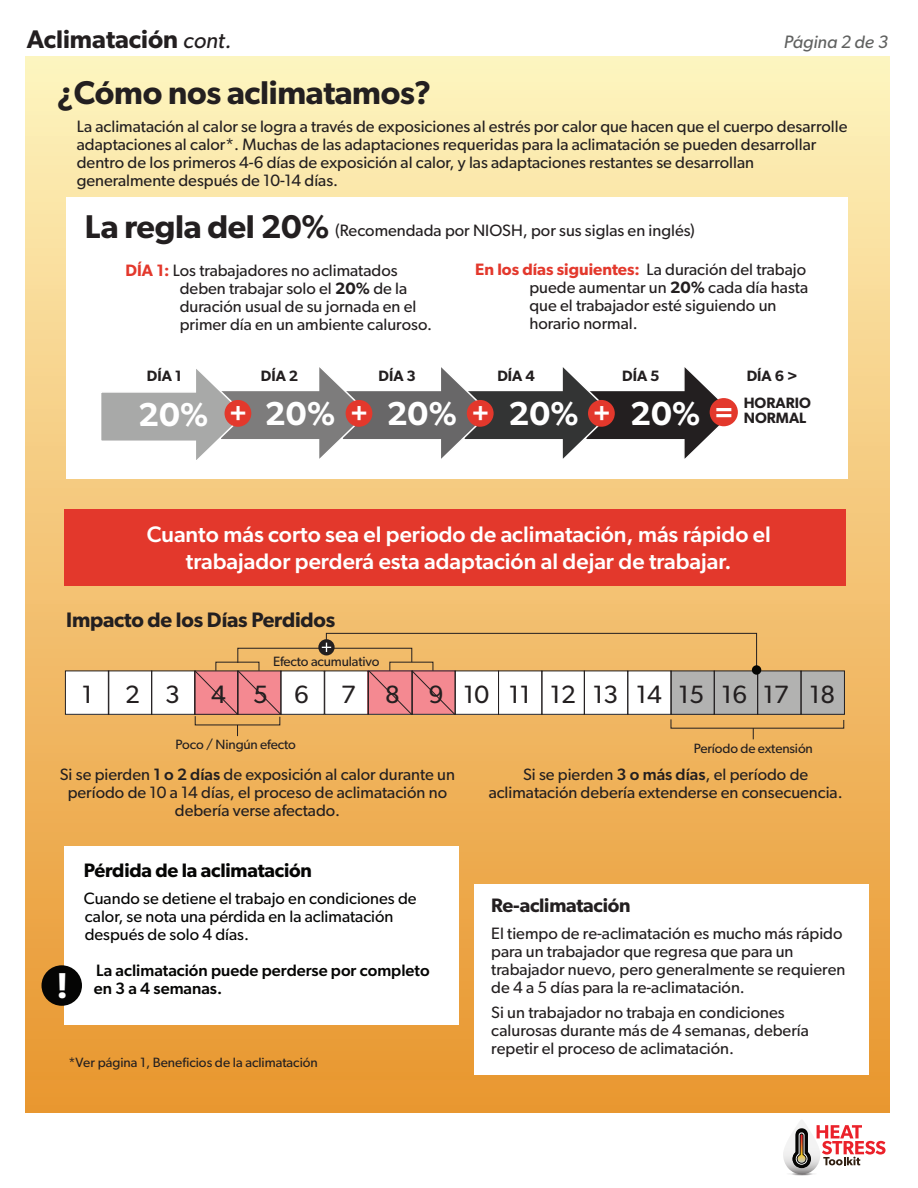
<style>
.page{position:relative;width:918px;height:1188px;background:#fff}
.page>*{position:absolute;margin:0;border:0;box-sizing:border-box;transform-origin:0 0}
.t1{font:600 36px "Gibson";color:#fff}
.t2{font:600 33.3px "Gibson";color:#fff}
.t3{font:600 33px "Gibson";letter-spacing:-.01em;color:#231f20}
.t4{font:600 25.8px "Gibson";color:#fff}
.t5{font:600 25.5px "Gibson";color:#231f20}
.t6{font:25.05px "Gibson";color:#231f20}
.t7{font:500 22.5px/27px "Gibson";color:#fff;text-align:center}
.t8{font:600 21px "Gibson";letter-spacing:-.01em;color:#231f20}
.t9{font:600 19.5px "Gibson";letter-spacing:-.01em;color:#050504}
.t10{font:600 19.5px "Gibson";letter-spacing:-.01em;color:#231f20}
.t11{font:italic 18px "Gibson";color:#606160}
.t12{font:16.5px/18px "Gibson";color:#231f20}
.t13{font:16.5px/18px "Gibson";color:#050504}
.t14{font:500 16.5px/18px "Gibson";color:#050504}
.t15{font:600 15px "Gibson";color:#231f20}
.t16{font:13.5px "Gibson";letter-spacing:-.01em;color:#231f20}
.s1{font-weight:400;font-style:italic;font-size:22.5px}
.s2{font-weight:600;color:#e3382c}
.s3{font-weight:600}
.s4{font-size:27.15px;color:#fff}
.s5{font-weight:500}
</style>
<div class="page">
<div style="left:25px;top:57px;width:864px;height:1056px;background:linear-gradient(to bottom,#fef2bc,#e8942c)"></div>
<div style="left:66px;top:197px;width:782px;height:282px;background:#fff"></div>
<div style="left:65px;top:509px;width:781px;height:77px;background:#e3382c"></div>
<svg style="left:101px;top:367px;width:634px;height:93px"></svg>
<div style="left:225px;top:400px;width:26px;height:27px;background:#e3382c;border-radius:50%"></div>
<div style="left:346px;top:400px;width:26px;height:27px;background:#e3382c;border-radius:50%"></div>
<div style="left:467px;top:400px;width:27px;height:27px;background:#e3382c;border-radius:50%"></div>
<div style="left:588px;top:400px;width:27px;height:27px;background:#e3382c;border-radius:50%"></div>
<div style="left:710px;top:398px;width:28px;height:28px;background:#e3382c;border-radius:50%"></div>
<svg style="left:783px;top:1120px;width:103px;height:55px"></svg>
<div style="left:65px;top:846px;width:394px;height:179px;background:#fff"></div>
<div style="left:474px;top:885px;width:394px;height:190px;background:#fff"></div>
<div style="left:66px;top:671px;width:605px;height:43px;background:#fff"></div>
<div style="left:65px;top:671px;width:44px;height:44px;border:1px solid #231f20"></div>
<div style="left:108px;top:671px;width:44px;height:44px;border:1px solid #231f20"></div>
<div style="left:151px;top:671px;width:44px;height:44px;border:1px solid #231f20"></div>
<svg style="left:194px;top:633px;width:651px;height:106px"></svg>
<div style="left:752px;top:665px;width:9px;height:10px;background:#040503;border-radius:50%"></div>
<div style="left:42px;top:965px;width:40px;height:41px;background:#050504;border-radius:50%"></div>
<h3 class="t5" style="left:27px;top:24px;width:206px">Aclimatación <span class="s1">cont.</span></h3>
<h3 class="t3" style="left:57px;top:73px;width:376px">¿Cómo nos aclimatamos?</h3>
<p class="t11" style="left:784px;top:31px;width:105px">Página 2 de 3</p>
<p class="t12" style="left:77px;top:117px;width:772px">La aclimatación al calor se logra a través de exposiciones al estrés por calor que hacen que el cuerpo desarrolle adaptaciones al calor*. Muchas de las adaptaciones requeridas para la aclimatación se pueden desarrollar dentro de los primeros 4-6 días de exposición al calor, y las adaptaciones restantes se desarrollan generalmente después de 10-14 días.</p>
<p class="t12" style="left:335px;top:221px;width:361px">(Recomendada por NIOSH, por sus siglas en inglés)</p>
<h3 class="t3" style="left:85px;top:207px;width:246px">La regla del 20%</h3>
<p class="t12" style="left:180px;top:261px;width:254px;text-indent:-54px"><span class="s2">DÍA 1:</span> Los trabajadores no aclimatados deben trabajar solo el <span class="s3">20%</span> de la duración usual de su jornada en el primer día en un ambiente caluroso.</p>
<p class="t12" style="left:529px;top:261px;width:280px;text-indent:-54px"><span class="s2">En los días siguientes:</span> La duración del trabajo puede aumentar un <span class="s3">20%</span> cada día hasta que el trabajador esté siguiendo un horario normal.</p>
<p class="t15" style="left:147px;top:367px;width:37px">DÍA 1</p>
<p class="t15" style="left:261px;top:367px;width:39px">DÍA 2</p>
<p class="t15" style="left:379px;top:367px;width:39px">DÍA 3</p>
<p class="t15" style="left:497px;top:367px;width:39px">DÍA 4</p>
<p class="t15" style="left:622px;top:367px;width:39px">DÍA 5</p>
<p class="t15" style="left:747px;top:367px;width:52px">DÍA 6 &gt;</p>
<h2 class="t2" style="left:138px;top:395px;width:72px">20%</h2>
<h2 class="t2" style="left:265px;top:393px;width:72px">20%</h2>
<h2 class="t2" style="left:387px;top:393px;width:72px">20%</h2>
<h2 class="t2" style="left:508px;top:393px;width:72px">20%</h2>
<h2 class="t2" style="left:630px;top:393px;width:72px">20%</h2>
<p class="t15" style="left:744px;top:394px;width:69px">HORARIO</p>
<h3 class="t4" style="left:229px;top:398px;width:20px">+</h3>
<h3 class="t4" style="left:350px;top:398px;width:20px">+</h3>
<h3 class="t4" style="left:471px;top:398px;width:20px">+</h3>
<h3 class="t4" style="left:593px;top:398px;width:20px">+</h3>
<p class="t15" style="left:715px;top:409px;width:93px"><span class="s4">=</span> NORMAL</p>
<h3 class="t7" style="left:147px;top:521px;width:626px">Cuanto más corto sea el periodo de aclimatación, más rápido el trabajador perderá esta adaptación al dejar de trabajar.</h3>
<p class="t8" style="left:66px;top:607px;width:271px">Impacto de los Días Perdidos</p>
<p class="t16" style="left:273px;top:653px;width:108px">Efecto acumulativo</p>
<h3 class="t6" style="left:82px;top:679px;width:12px">1</h3>
<h3 class="t6" style="left:125px;top:679px;width:185px">23 456</h3>
<h3 class="t6" style="left:341px;top:679px;width:496px">7 8 9 10 11 121314151617 18</h3>
<p class="t16" style="left:176px;top:736px;width:122px">Poco / Ningún efecto</p>
<p class="t12" style="left:60px;top:765px;width:397px;text-align:center">Si se pierden <span class="s5">1 o 2 días</span> de exposición al calor durante un período de 10 a 14 días, el proceso de aclimatación no debería verse afectado.</p>
<h1 class="t1" style="left:57px;top:964px;width:13px">!</h1>
<p class="t9" style="left:84px;top:859px;width:230px">Pérdida de la aclimatación</p>
<p class="t13" style="left:84px;top:889px;width:334px">Cuando se detiene el trabajo en condiciones de calor, se nota una pérdida en la aclimatación después de solo 4 días.</p>
<p class="t14" style="left:94px;top:961px;width:337px">La aclimatación puede perderse por completo en 3 a 4 semanas.</p>
<p class="t16" style="left:68px;top:1055px;width:251px">*Ver página 1, Beneficios de la aclimatación</p>
<p class="t16" style="left:694px;top:740px;width:120px">Período de extensión</p>
<p class="t12" style="left:489px;top:765px;width:356px;text-align:center">Si se pierden <span class="s5">3 o más días</span>, el período de aclimatación debería extenderse en consecuencia.</p>
<p class="t10" style="left:491px;top:894px;width:141px">Re-aclimatación</p>
<p class="t12" style="left:491px;top:924px;width:356px">El tiempo de re-aclimatación es mucho más rápido para un trabajador que regresa que para un trabajador nuevo, pero generalmente se requieren de 4 a 5 días para la re-aclimatación.</p>
<p class="t12" style="left:491px;top:1003px;width:319px">Si un trabajador no trabaja en condiciones calurosas durante más de 4 semanas, debería repetir el proceso de aclimatación.</p>
</div>
